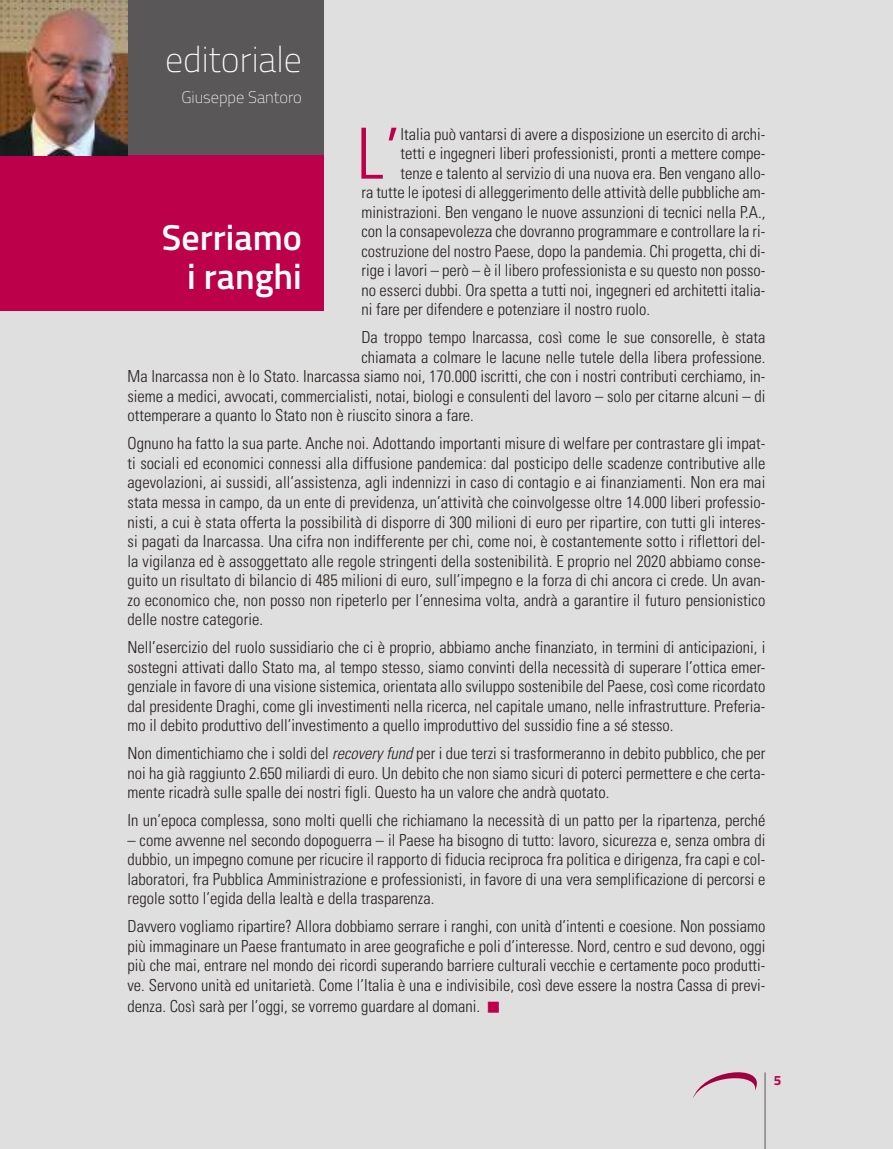
<style>
.page{position:relative;width:893px;height:1149px;background:#fff}
.page>*{position:absolute;margin:0;border:0;box-sizing:border-box;transform-origin:0 0}
.t1{font:300 condensed 70.5px "Univers LT Std";color:#bd004a}
.t2{font:600 36px/39px "Titillium";color:#fff;text-align:right}
.t3{font:100 36px "Titillium";color:#fff}
.t4{font:300 condensed 16.5px/19.5px "Univers LT Std";color:#241f1f;text-align:justify}
.t5{font:100 16.5px "Titillium";color:#fff}
.t6{font:700 13.5px "Titillium";color:#bd004a}
.s1{font-style:italic}
</style>
<div class="page">
<div style="left:0;top:0;width:893px;height:1148px;background:#e0dfdf"></div>
<hr style="left:765px;top:1071px;width:1px;height:77px;background:#5a5758">
<svg style="left:692px;top:1072px;width:65px;height:27px"></svg>
<div style="left:0;top:0;width:323px;height:156px;background:#5a5758"></div>
<div style="left:0;top:155px;width:323px;height:155px;background:#bd004a"></div>
<img style="left:0;top:0;width:128px;height:156px">
<h2 class="t3" style="left:165px;top:33px;width:138px">editoriale</h2>
<p class="t5" style="left:181px;top:86px;width:122px">Giuseppe Santoro</p>
<h1 class="t1" style="left:357px;top:111px;width:45px">L’</h1>
<p class="t4" style="left:400px;top:124px;width:366px">Italia può vantarsi di avere a disposizione un esercito di archi-</p>
<p class="t4" style="left:400px;top:143px;width:366px">tetti e ingegneri liberi professionisti, pronti a mettere compe-</p>
<p class="t4" style="left:400px;top:163px;width:366px">tenze e talento al servizio di una nuova era. Ben vengano allo-</p>
<p class="t4" style="left:361px;top:182px;width:405px">ra tutte le ipotesi di alleggerimento delle attività delle pubbliche am-</p>
<p class="t4" style="left:361px;top:202px;width:405px">ministrazioni. Ben vengano le nuove assunzioni di tecnici nella P.A.,</p>
<p class="t4" style="left:361px;top:221px;width:405px">con la consapevolezza che dovranno programmare e controllare la ri-</p>
<p class="t4" style="left:361px;top:241px;width:405px">costruzione del nostro Paese, dopo la pandemia. Chi progetta, chi di-</p>
<p class="t4" style="left:361px;top:260px;width:405px">rige i lavori – però – è il libero professionista e su questo non posso-</p>
<p class="t4" style="left:361px;top:280px;width:405px">no esserci dubbi. Ora spetta a tutti noi, ingegneri ed architetti italia-</p>
<p class="t4" style="left:361px;top:299px;width:290px">ni fare per difendere e potenziare il nostro ruolo.</p>
<p class="t4" style="left:361px;top:327px;width:405px">Da troppo tempo Inarcassa, così come le sue consorelle, è stata</p>
<p class="t4" style="left:361px;top:347px;width:405px">chiamata a colmare le lacune nelle tutele della libera professione.</p>
<p class="t4" style="left:128px;top:366px;width:639px">Ma Inarcassa non è lo Stato. Inarcassa siamo noi, 170.000 iscritti, che con i nostri contributi cerchiamo, in-</p>
<p class="t4" style="left:128px;top:386px;width:639px">sieme a medici, avvocati, commercialisti, notai, biologi e consulenti del lavoro – solo per citarne alcuni – di</p>
<p class="t4" style="left:128px;top:405px;width:348px">ottemperare a quanto lo Stato non è riuscito sinora a fare.</p>
<p class="t4" style="left:128px;top:433px;width:639px">Ognuno ha fatto la sua parte. Anche noi. Adottando importanti misure di welfare per contrastare gli impat&shy;ti sociali ed economici connessi alla diffusione pandemica: dal posticipo delle scadenze contributive alle agevolazioni, ai sussidi, all’assistenza, agli indennizzi in caso di contagio e ai finanziamenti. Non era mai stata messa in campo, da un ente di previdenza, un’attività che coinvolgesse oltre 14.000 liberi professio&shy;nisti, a cui è stata offerta la possibilità di disporre di 300 milioni di euro per ripartire, con tutti gli interes&shy;si pagati da Inarcassa. Una cifra non indifferente per chi, come noi, è costantemente sotto i riflettori del&shy;la vigilanza ed è assoggettato alle regole stringenti della sostenibilità. E proprio nel 2020 abbiamo conse&shy;guito un risultato di bilancio di 485 milioni di euro, sull’impegno e la forza di chi ancora ci crede. Un avan&shy;zo economico che, non posso non ripeterlo per l’ennesima volta, andrà a garantire il futuro pensionistico delle nostre categorie.</p>
<p class="t4" style="left:128px;top:637px;width:639px">Nell’esercizio del ruolo sussidiario che ci è proprio, abbiamo anche finanziato, in termini di anticipazioni, i sostegni attivati dallo Stato ma, al tempo stesso, siamo convinti della necessità di superare l’ottica emer&shy;genziale in favore di una visione sistemica, orientata allo sviluppo sostenibile del Paese, così come ricordato dal presidente Draghi, come gli investimenti nella ricerca, nel capitale umano, nelle infrastrutture. Preferia&shy;mo il debito produttivo dell’investimento a quello improduttivo del sussidio fine a sé stesso.</p>
<p class="t4" style="left:128px;top:743px;width:639px">Non dimentichiamo che i soldi del <span class="s1">recovery fund</span> per i due terzi si trasformeranno in debito pubblico, che per noi ha già raggiunto 2.650 miliardi di euro. Un debito che non siamo sicuri di poterci permettere e che certa&shy;mente ricadrà sulle spalle dei nostri figli. Questo ha un valore che andrà quotato.</p>
<p class="t4" style="left:128px;top:810px;width:639px">In un’epoca complessa, sono molti quelli che richiamano la necessità di un patto per la ripartenza, perché</p>
<p class="t4" style="left:128px;top:830px;width:639px">– come avvenne nel secondo dopoguerra – il Paese ha bisogno di tutto: lavoro, sicurezza e, senza ombra di dubbio, un impegno comune per ricucire il rapporto di fiducia reciproca fra politica e dirigenza, fra capi e col&shy;laboratori, fra Pubblica Amministrazione e professionisti, in favore di una vera semplificazione di percorsi e regole sotto l’egida della lealtà e della trasparenza.</p>
<p class="t4" style="left:128px;top:916px;width:639px">Davvero vogliamo ripartire? Allora dobbiamo serrare i ranghi, con unità d’intenti e coesione. Non possiamo più immaginare un Paese frantumato in aree geografiche e poli d’interesse. Nord, centro e sud devono, oggi più che mai, entrare nel mondo dei ricordi superando barriere culturali vecchie e certamente poco produtti&shy;ve. Servono unità ed unitarietà. Come l’Italia è una e indivisibile, così deve essere la nostra Cassa di previ-</p>
<p class="t4" style="left:128px;top:996px;width:354px">denza. Così sarà per l’oggi, se vorremo guardare al domani.</p>
<h2 class="t2" style="left:162px;top:216px;width:142px">Serriamo i ranghi</h2>
<p class="t6" style="left:774px;top:1069px;width:9px">5</p>
</div>
